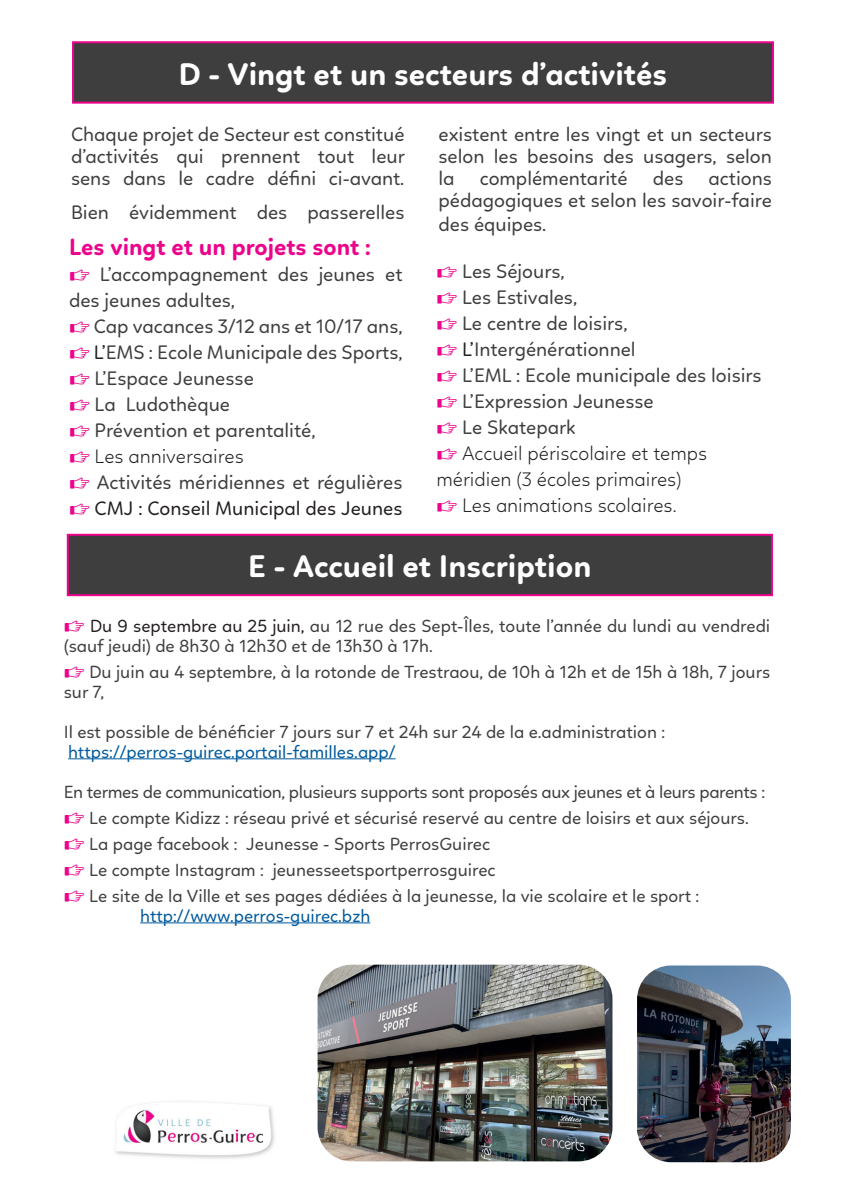
<style>
.page{position:relative;width:845px;height:1191px;background:#fff}
.page>*{position:absolute;margin:0;border:0;box-sizing:border-box;transform-origin:0 0}
.t1{font:700 32px "Linotte";color:#fff}
.t2{font:700 24px "Linotte";color:#ed028c}
.t3{font:20px/26px "Linotte";color:#3e3e3f;text-align:justify}
.t4{font:18px/26px "Linotte";color:#3e3e3f}
.t5{font:18px "Linotte";color:#015a9d}
.s1{font-weight:300;color:#ed028c}
.s2{color:#231f20}
.s3{font-weight:300;color:#231f20}
.s4{font-weight:300;font-size:20px;color:#ed028c}
</style>
<div class="page">
<img style="left:637px;top:965px;width:154px;height:197px">
<hr style="left:68px;top:758px;width:327px;height:1px;background:#015a9d">
<hr style="left:140px;top:922px;width:230px;height:1px;background:#015a9d">
<div style="left:68px;top:535px;width:704px;height:60px;background:#3e3e3f"></div>
<div style="left:67px;top:534px;width:706px;height:62px;border:2px solid #ed028c"></div>
<div style="left:73px;top:42px;width:700px;height:61px;background:#3e3e3f"></div>
<div style="left:72px;top:41px;width:702px;height:63px;border:2px solid #ed028c"></div>
<img style="left:115px;top:1101px;width:160px;height:58px">
<img style="left:317px;top:964px;width:295px;height:197px">
<h1 class="t1" style="left:179px;top:55px;width:490px">D - Vingt et un secteurs d’activités</h1>
<p class="t3" style="left:71px;top:123px;width:335px;line-height:22px">Chaque projet de Secteur est constitué d’activités qui prennent tout leur sens dans le cadre défini ci-avant.</p>
<p class="t3" style="left:71px;top:199px;width:335px">Bien évidemment des passerelles</p>
<p class="t3" style="left:438px;top:123px;width:335px;line-height:22px">existent entre les vingt et un secteurs selon les besoins des usagers, selon la</p>
<p class="t3" style="left:480px;top:165px;width:149px">complémentarité</p>
<p class="t3" style="left:653px;top:165px;width:32px">des</p>
<p class="t3" style="left:438px;top:167px;width:335px;line-height:22px;text-align:right">actions<br>pédagogiques et selon les savoir-faire</p>
<p class="t3" style="left:438px;top:211px;width:109px">des équipes.</p>
<p class="t2" style="left:69px;top:233px;width:303px">Les vingt et un projets sont :</p>
<p class="t3" style="left:69px;top:261px;width:335px;text-align:left"><span class="s1">☞</span> L’accompagnement des jeunes et des jeunes adultes,<br><span class="s1">☞</span> Cap vacances 3/12 ans et 10/17 ans, <span class="s1">☞</span> <span class="s2">L’</span>EMS : Ecole Municipale des Sports, <span class="s1">☞</span> L’Espace Jeunesse<br><span class="s1">☞</span> La Ludothèque<br><span class="s1">☞</span> Prévention et parentalité,<br><span class="s1">☞</span> <span class="s3">Les anniversaires<br></span><span class="s1">☞</span> Activités méridiennes et régulières <span class="s1">☞</span> <span class="s2">CMJ : Conseil Municipal des Jeunes</span></p>
<p class="t3" style="left:436px;top:258px;width:327px;text-align:left"><span class="s1">☞</span> Les Séjours,<br><span class="s1">☞</span> Les Estivales,<br><span class="s1">☞</span> Le centre de loisirs,<br><span class="s1">☞</span> <span class="s2">L’</span>Intergénérationnel<br><span class="s1">☞</span> L’EML : Ecole municipale des loisirs <span class="s1">☞</span> L’Expression Jeunesse<br><span class="s1">☞</span> Le Skatepark<br><span class="s1">☞</span> <span class="s3">Accueil périscolaire et temps méridien (3 écoles primaires)<br></span><span class="s1">☞</span> <span class="s3">Les animations scolaires.</span></p>
<h1 class="t1" style="left:248px;top:547px;width:345px">E - Accueil et Inscription</h1>
<p class="t4" style="left:64px;top:615px;width:708px;line-height:20px"><span class="s4">☞</span> <span class="s2">Du 9 septembre au 25 juin,</span> au 12 rue des Sept-Îles, toute l’année du lundi au vendredi (sauf jeudi) de 8h30 à 12h30 et de 13h30 à 17h.</p>
<p class="t4" style="left:64px;top:661px;width:708px;line-height:20px"><span class="s4">☞</span> Du juin au 4 septembre, à la rotonde de Trestraou, de 10h à 12h et de 15h à 18h, 7 jours sur 7,</p>
<p class="t4" style="left:64px;top:718px;width:603px">Il est possible de bénéficier 7 jours sur 7 et 24h sur 24 de la e.administration :</p>
<p class="t5" style="left:68px;top:741px;width:329px">https://perros-guirec.portail-familles.app/</p>
<p class="t4" style="left:64px;top:778px;width:703px">En termes de communication, plusieurs supports sont proposés aux jeunes et à leurs parents : <span class="s4">☞</span> Le compte Kidizz : réseau privé et sécurisé reservé au centre de loisirs et aux séjours. <span class="s4">☞</span> La page facebook : Jeunesse - Sports PerrosGuirec<br><span class="s4">☞</span> Le compte Instagram : jeunesseetsportperrosguirec<br><span class="s4">☞</span> Le site de la Ville et ses pages dédiées à la jeunesse, la vie scolaire et le sport :</p>
<p class="t5" style="left:140px;top:905px;width:232px">http://www.perros-guirec.bzh</p>
</div>
